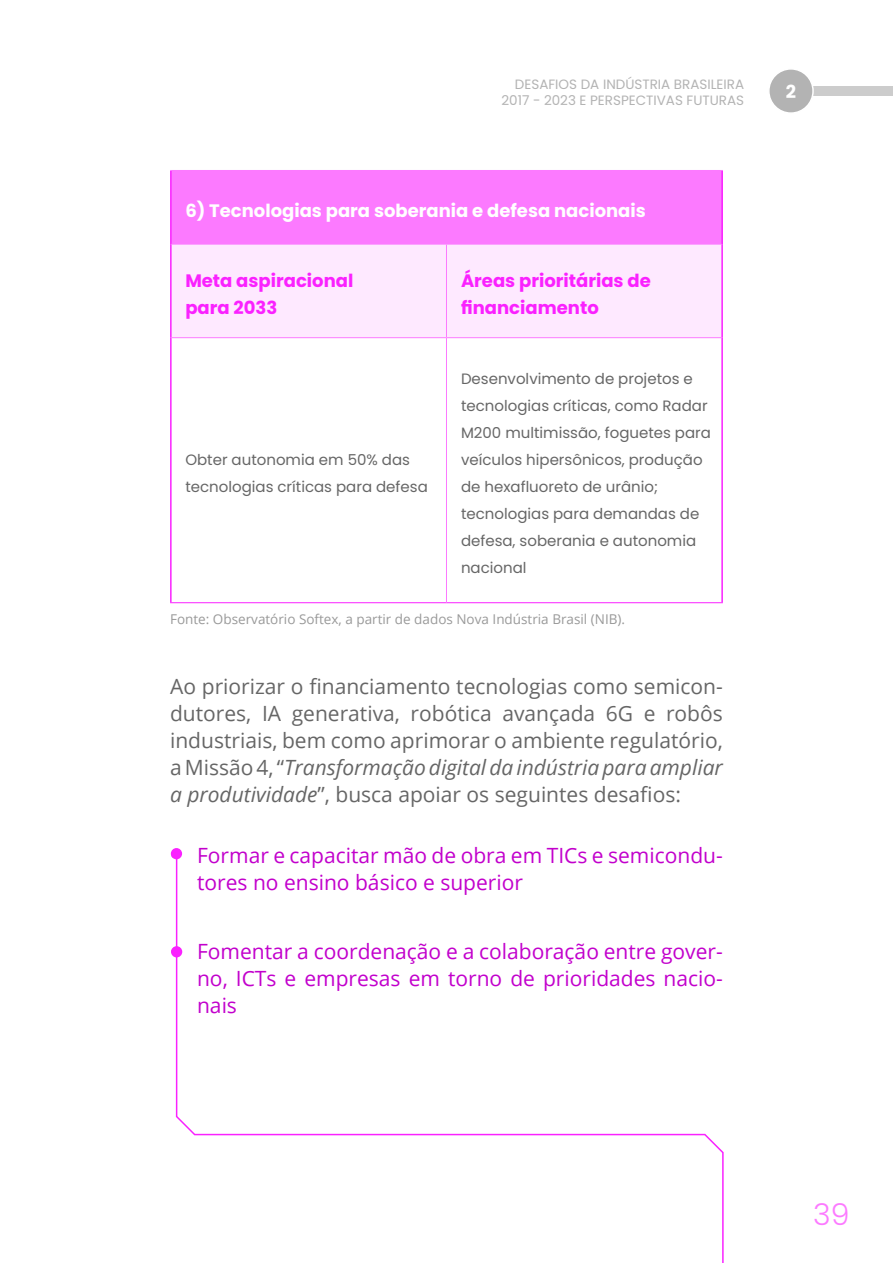
<style>
.page{position:relative;width:893px;height:1263px;background:#fff}
.page>*{position:absolute;margin:0;border:0;box-sizing:border-box;transform-origin:0 0}
.t1{font:300 30px "Poppins";color:#fc7aff}
.t2{font:21px/27px "Open Sans";color:#666;text-align:justify}
.t3{font:21px/27px "Open Sans";color:#c200cc}
.t4{font:700 18px/27px "Poppins";color:#fa21ff}
.t5{font:700 18px "Poppins";color:#fff}
.t6{font:15px/27px "Poppins";color:#666}
.t7{font:13.5px "Open Sans";color:#999}
.t8{font:13.5px/16.2px "Poppins";color:#b3b3b3;text-align:right}
.s1{font-style:italic}
</style>
<div class="page">
<div style="left:806px;top:86px;width:86px;height:10px;background:#ccc"></div>
<div style="left:769px;top:69px;width:44px;height:44px;background:#b3b3b3;border-radius:50%"></div>
<div style="left:768px;top:68px;width:46px;height:46px;border:2px solid #fff;border-radius:50%"></div>
<div style="left:171px;top:170px;width:551px;height:74px;background:#fc7aff"></div>
<div style="left:172px;top:245px;width:549px;height:92px;background:#fee9ff"></div>
<hr style="left:170px;top:171px;width:2px;height:73px;background:#fa21ff">
<hr style="left:721px;top:171px;width:2px;height:73px;background:#fa21ff">
<hr style="left:170px;top:244px;width:2px;height:94px;background:#fa21ff">
<hr style="left:721px;top:244px;width:2px;height:94px;background:#fa21ff">
<hr style="left:170px;top:338px;width:2px;height:264px;background:#fa21ff">
<hr style="left:721px;top:338px;width:2px;height:264px;background:#fa21ff">
<hr style="left:170px;top:602px;width:276px;height:1px;background:#fa21ff">
<hr style="left:446px;top:602px;width:277px;height:1px;background:#fa21ff">
<hr style="left:170px;top:170px;width:276px;height:1px;background:#fc7aff">
<hr style="left:446px;top:170px;width:277px;height:1px;background:#fc7aff">
<hr style="left:172px;top:244px;width:274px;height:1px;background:#fc7aff">
<hr style="left:446px;top:244px;width:275px;height:1px;background:#fc7aff">
<hr style="left:446px;top:244px;width:1px;height:93px;background:#fc7aff">
<hr style="left:172px;top:337px;width:274px;height:1px;background:#fc7aff">
<hr style="left:446px;top:337px;width:275px;height:1px;background:#fc7aff">
<hr style="left:446px;top:338px;width:1px;height:264px;background:#fc7aff">
<svg style="left:175px;top:853px;width:549px;height:410px"></svg>
<div style="left:171px;top:848px;width:11px;height:11px;background:#fa21ff;border-radius:50%"></div>
<div style="left:171px;top:946px;width:11px;height:11px;background:#fa21ff;border-radius:50%"></div>
<p class="t8" style="left:501px;top:76px;width:244px">DESAFIOS DA INDÚSTRIA BRASILEIRA<br>2017 - 2023 E PERSPECTIVAS FUTURAS</p>
<p class="t5" style="left:786px;top:82px;width:12px">2</p>
<p class="t5" style="left:185px;top:200px;width:462px">6) Tecnologias para soberania e defesa nacionais</p>
<p class="t4" style="left:185px;top:267px;width:170px">Meta aspiracional para 2033</p>
<p class="t4" style="left:461px;top:267px;width:191px">Áreas prioritárias de financiamento</p>
<p class="t6" style="left:185px;top:446px;width:244px">Obter autonomia em 50% das tecnologias críticas para defesa</p>
<p class="t6" style="left:461px;top:365px;width:251px">Desenvolvimento de projetos e tecnologias críticas, como Radar<br>M200 multimissão, foguetes para veículos hipersônicos, produção de hexafluoreto de urânio; tecnologias para demandas de defesa, soberania e autonomia nacional</p>
<p class="t7" style="left:170px;top:610px;width:457px">Fonte: Observatório Softex, a partir de dados Nova Indústria Brasil (NIB).</p>
<p class="t2" style="left:170px;top:672px;width:554px">Ao priorizar o financiamento tecnologias como semicon&shy;dutores, IA generativa, robótica avançada 6G e robôs industriais, bem como aprimorar o ambiente regulatório, a Missão 4, “<span class="s1">Transformação digital da indústria para ampliar a produtividade</span>”, busca apoiar os seguintes desafios:</p>
<h2 class="t3" style="left:197px;top:841px;width:527px;text-indent:-27px">• Formar e capacitar mão de obra em TICs e semicondu&shy;tores no ensino básico e superior</h2>
<h2 class="t3" style="left:197px;top:937px;width:527px;text-align:justify;text-indent:-27px">• Fomentar a coordenação e a colaboração entre gover&shy;no, ICTs e empresas em torno de prioridades nacio&shy;nais</h2>
<h1 class="t1" style="left:813px;top:1197px;width:38px">39</h1>
</div>
